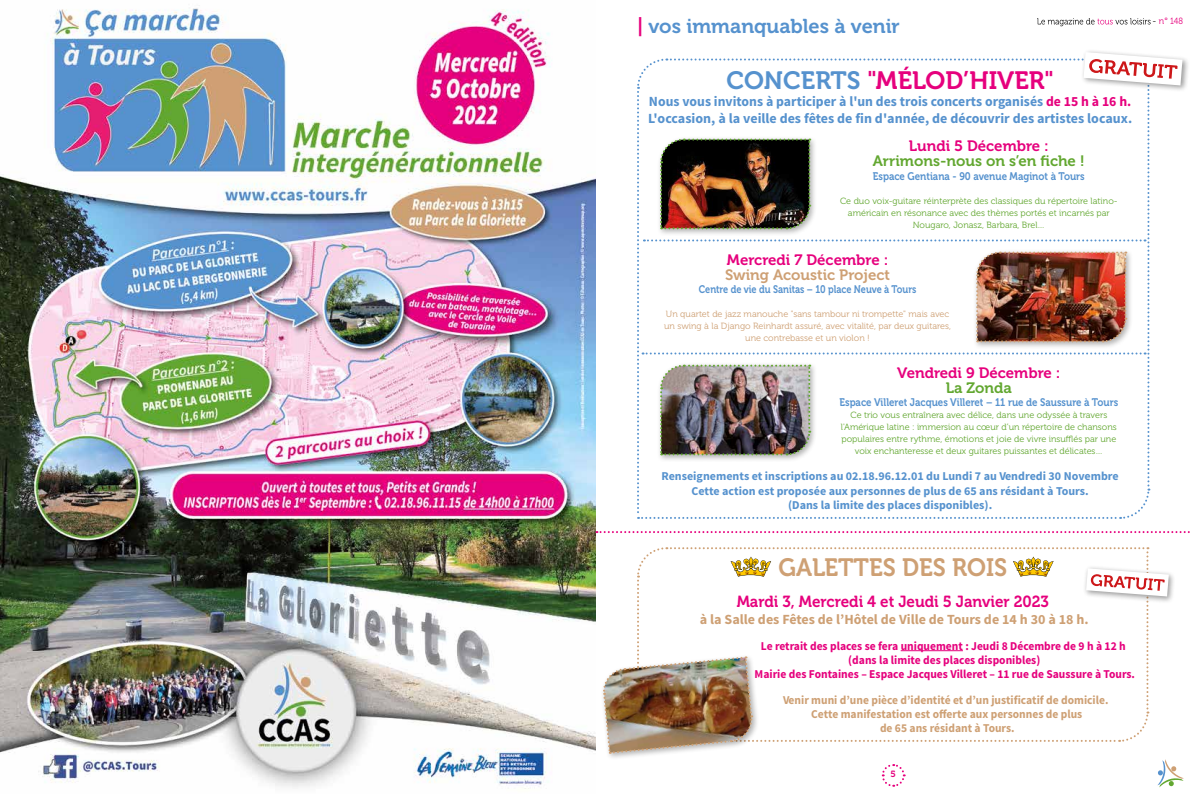
<style>
.page{position:relative;width:1191px;height:794px;background:#fff}
.page>*{position:absolute;margin:0;border:0;box-sizing:border-box;transform-origin:0 0}
.t1{font:25px "Museo 700";color:#e6007d}
.t2{font:25px "Museo 700";color:#cea074;scale:.95 1}
.t3{font:20px "Museo 700";color:#5692ce}
.t4{font:16px "Museo 700";color:#e6007d;scale:.95 1}
.t5{font:15px "Museo 700";color:#e6007d}
.t6{font:15px "Museo 700";color:#62a730}
.t7{font:15px "Museo 700";color:#cea074}
.t8{font:700 14px/16.8px "Source Sans Pro";color:#5692ce}
.t9{font:700 14px "Source Sans Pro";color:#cea074}
.t10{font:700 12px/14.4px "Source Sans Pro";color:#5692ce;text-align:center}
.t11{font:700 12px/14.4px "Source Sans Pro";color:#e6007d;text-align:center;scale:.96 1}
.t12{font:700 12px/14.4px "Source Sans Pro";color:#cea074;text-align:center;scale:.96 1}
.t13{font:11px "Museo 700";color:#5692ce;scale:.88 1}
.t14{font:11px "Museo 700";color:#5692ce;scale:.83 1}
.t15{font:9px/12px "Museo 300";color:#62a730;text-align:center}
.t16{font:9px/12px "Museo 300";color:#cea074;text-align:center}
.t17{font:9px "Museo 300";color:#e6007d}
.t18{font:9px "Museo 700";color:#e6007d}
.s1{color:#e6007d}
.s2{color:#5692ce}
.s3{color:#000}
</style>
<div class="page">
<svg style="left:1037px;top:18px;width:113px;height:8px"></svg>
<img style="left:0;top:8px;width:595px;height:781px">
<svg style="left:596px;top:531px;width:594px;height:2px"></svg>
<div style="left:1080px;top:49px;width:109px;height:44px;background:#000;opacity:.4"></div>
<svg style="left:603px;top:547px;width:581px;height:241px"></svg>
<svg style="left:637px;top:52px;width:545px;height:467px"></svg>
<h2 class="t3" style="left:637px;top:15px;width:264px"><span class="s1">|</span> vos immanquables à venir</h2>
<h1 class="t1" style="left:726px;top:66px;width:329px"><span class="s2">CONCERTS</span> "MÉLOD’HIVER"</h1>
<h3 class="t8" style="left:648px;top:93px;width:485px">Nous vous invitons à participer à l'un des trois concerts organisés <span class="s1">de 15 h à 16 h.<br></span>L'occasion, à la veille des fêtes de fin d'année, de découvrir des artistes locaux.</h3>
<h3 class="t5" style="left:909px;top:138px;width:142px">Lundi 5 Décembre :</h3>
<h3 class="t6" style="left:872px;top:153px;width:214px">Arrimons-nous on s’en fiche !</h3>
<p class="t13" style="left:873px;top:170px;width:242px">Espace Gentiana - 90 avenue Maginot à Tours</p>
<p class="t15" style="left:840px;top:195px;width:279px">Ce duo voix-guitare réinterprète des classiques du répertoire latino&shy;américain en résonance avec des thèmes portés et incarnés par<br>Nougaro, Jonasz, Barbara, Brel…</p>
<h3 class="t5" style="left:727px;top:251px;width:163px">Mercredi 7 Décembre :</h3>
<h3 class="t7" style="left:725px;top:266px;width:167px">Swing Acoustic Project</h3>
<p class="t14" style="left:699px;top:283px;width:264px">Centre de vie du Sanitas – 10 place Neuve à Tours</p>
<p class="t16" style="left:664px;top:308px;width:288px">Un quartet de jazz manouche "sans tambour ni trompette" mais avec un swing à la Django Reinhardt assuré, avec vitalité, par deux guitares, une contrebasse et un violon !</p>
<h3 class="t5" style="left:897px;top:364px;width:165px">Vendredi 9 Décembre :</h3>
<h3 class="t6" style="left:945px;top:379px;width:68px">La Zonda</h3>
<p class="t13" style="left:839px;top:396px;width:318px">Espace Villeret Jacques Villeret – 11 rue de Saussure à Tours</p>
<p class="t15" style="left:841px;top:409px;width:277px">Ce trio vous entraînera avec délice, dans une odyssée à travers l'Amérique latine : immersion au cœur d’un répertoire de chansons populaires entre rythme, émotions et joie de vivre insufflés par une voix enchanteresse et deux guitares puissantes et délicates…</p>
<h3 class="t10" style="left:661px;top:469px;width:459px">Renseignements et inscriptions au 02.18.96.12.01 du Lundi 7 au Vendredi 30 Novembre<br>Cette action est proposée aux personnes de plus de 65 ans résidant à Tours.<br>(Dans la limite des places disponibles).</h3>
<h1 class="t2" style="left:778px;top:553px;width:242px">GALETTES DES ROIS</h1>
<h3 class="t4" style="left:736px;top:593px;width:330px">Mardi 3, Mercredi 4 et Jeudi 5 Janvier 2023</h3>
<h3 class="t9" style="left:700px;top:610px;width:390px">à la Salle des Fêtes de l’Hôtel de Ville de Tours de 14 h 30 à 18 h.</h3>
<h3 class="t11" style="left:754px;top:639px;width:398px">Le retrait des places se fera uniquement : Jeudi 8 Décembre de 9 h à 12 h (dans la limite des places disponibles)<br>Mairie des Fontaines – Espace Jacques Villeret – 11 rue de Saussure à Tours.</h3>
<h3 class="t12" style="left:783px;top:693px;width:340px">Venir muni d’une pièce d’identité et d’un justificatif de domicile.<br>Cette manifestation est offerte aux personnes de plus<br>de 65 ans résidant à Tours.</h3>
<p class="t18" style="left:890px;top:769px;width:7px">5</p>
<p class="t17" style="left:1152px;top:16px;width:32px"><span class="s3">-</span> n° 148</p>
</div>
